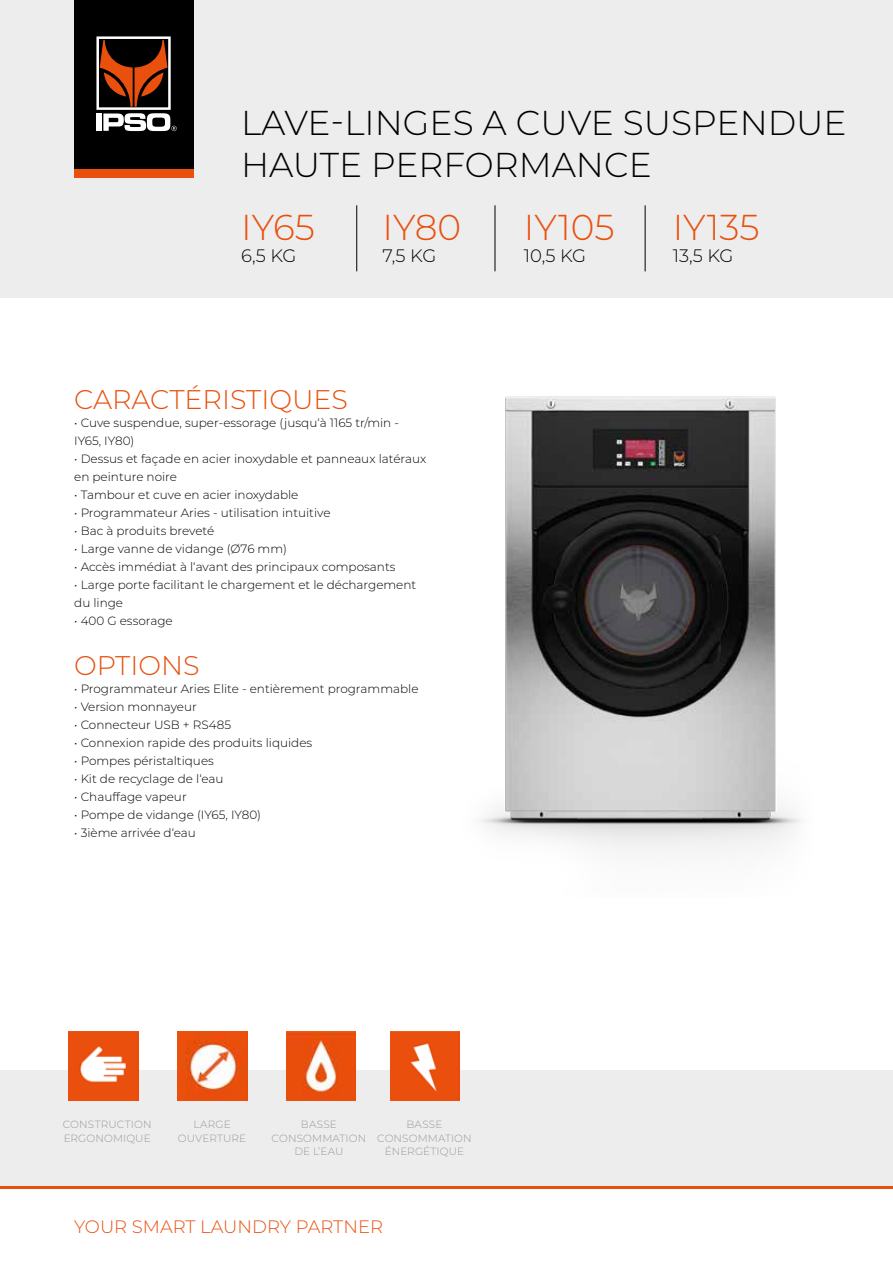
<style>
.page{position:relative;width:893px;height:1263px;background:#fff}
.page>*{position:absolute;margin:0;border:0;box-sizing:border-box;transform-origin:0 0}
.t1{font:300 36px "Montserrat";color:#e9500e}
.t2{font:300 34.5px/41.4px "Montserrat";color:#000}
.t3{font:300 27px "Montserrat";color:#e9500e}
.t4{font:300 18px "Montserrat";color:#e9500e}
.t5{font:300 18px "Montserrat";letter-spacing:-.025em;color:#000}
.t6{font:300 12px/18px "Montserrat";color:#000}
.t7{font:300 10.5px/13.5px "Montserrat";letter-spacing:.015em;color:#999898;text-align:center}
</style>
<div class="page">
<div style="left:0;top:0;width:893px;height:298px;background:#ededed"></div>
<div style="left:74px;top:168px;width:119px;height:10px;background:#e9500e"></div>
<div style="left:74px;top:0;width:119px;height:168px;background:#000"></div>
<svg style="left:96px;top:36px;width:81px;height:95px"></svg>
<div style="left:0;top:1070px;width:893px;height:118px;background:#ededed"></div>
<hr style="left:0;top:1187px;width:893px;height:2px;background:#e9500e">
<hr style="left:356px;top:205px;width:1px;height:66px;background:#000">
<hr style="left:495px;top:205px;width:1px;height:66px;background:#000">
<img style="left:480px;top:396px;width:321px;height:456px">
<img style="left:68px;top:1031px;width:70px;height:70px">
<img style="left:178px;top:1031px;width:69px;height:70px">
<img style="left:286px;top:1031px;width:70px;height:70px">
<img style="left:390px;top:1031px;width:70px;height:70px">
<hr style="left:645px;top:205px;width:1px;height:66px;background:#000">
<h2 class="t2" style="left:241px;top:101px;width:607px">LAVE-LINGES A CUVE SUSPENDUE<br>HAUTE PERFORMANCE</h2>
<h1 class="t1" style="left:241px;top:203px;width:75px">IY65</h1>
<h3 class="t5" style="left:241px;top:243px;width:57px">6,5 KG</h3>
<h1 class="t1" style="left:382px;top:203px;width:80px">IY80</h1>
<h3 class="t5" style="left:382px;top:243px;width:55px">7,5 KG</h3>
<h3 class="t3" style="left:74px;top:381px;width:275px">CARACTÉRISTIQUES</h3>
<p class="t6" style="left:74px;top:413px;width:326px">• Cuve suspendue, super-essorage (jusqu‘à 1165 tr/min -<br>IY65, IY80)</p>
<p class="t6" style="left:74px;top:449px;width:354px">• Dessus et façade en acier inoxydable et panneaux latéraux en peinture noire</p>
<p class="t6" style="left:74px;top:485px;width:226px">• Tambour et cuve en acier inoxydable</p>
<p class="t6" style="left:74px;top:503px;width:258px">• Programmateur Aries - utilisation intuitive</p>
<p class="t6" style="left:74px;top:521px;width:141px">• Bac à produits breveté</p>
<p class="t6" style="left:74px;top:539px;width:214px">• Large vanne de vidange (Ø76 mm)</p>
<p class="t6" style="left:74px;top:557px;width:323px">• Accès immédiat à l‘avant des principaux composants</p>
<p class="t6" style="left:74px;top:575px;width:344px">• Large porte facilitant le chargement et le déchargement du linge</p>
<p class="t6" style="left:74px;top:611px;width:100px">• 400 G essorage</p>
<h3 class="t3" style="left:74px;top:647px;width:127px">OPTIONS</h3>
<p class="t6" style="left:74px;top:680px;width:346px">• Programmateur Aries Elite - entièrement programmable</p>
<p class="t6" style="left:74px;top:698px;width:124px">• Version monnayeur</p>
<p class="t6" style="left:74px;top:716px;width:158px">• Connecteur USB + RS485</p>
<p class="t6" style="left:74px;top:734px;width:240px">• Connexion rapide des produits liquides</p>
<p class="t6" style="left:74px;top:752px;width:141px">• Pompes péristaltiques</p>
<p class="t6" style="left:74px;top:770px;width:151px">• Kit de recyclage de l‘eau</p>
<p class="t6" style="left:74px;top:788px;width:114px">• Chauffage vapeur</p>
<p class="t6" style="left:74px;top:806px;width:188px">• Pompe de vidange (IY65, IY80)</p>
<p class="t6" style="left:74px;top:824px;width:123px">• 3ième arrivée d‘eau</p>
<h1 class="t1" style="left:524px;top:203px;width:92px">IY105</h1>
<h3 class="t5" style="left:524px;top:243px;width:64px">10,5 KG</h3>
<h1 class="t1" style="left:673px;top:203px;width:88px">IY135</h1>
<h3 class="t5" style="left:673px;top:243px;width:62px">13,5 KG</h3>
<p class="t7" style="left:63px;top:1118px;width:90px;text-align:left">CONSTRUCTION<br>ERGONOMIQUE</p>
<p class="t7" style="left:178px;top:1118px;width:70px">LARGE<br>OUVERTURE</p>
<p class="t7" style="left:272px;top:1118px;width:96px">BASSE<br>CONSOMMATION<br>DE L’EAU</p>
<p class="t7" style="left:377px;top:1118px;width:96px">BASSE<br>CONSOMMATION<br>ÉNERGÉTIQUE</p>
<h3 class="t4" style="left:74px;top:1215px;width:310px">YOUR SMART LAUNDRY PARTNER</h3>
</div>
